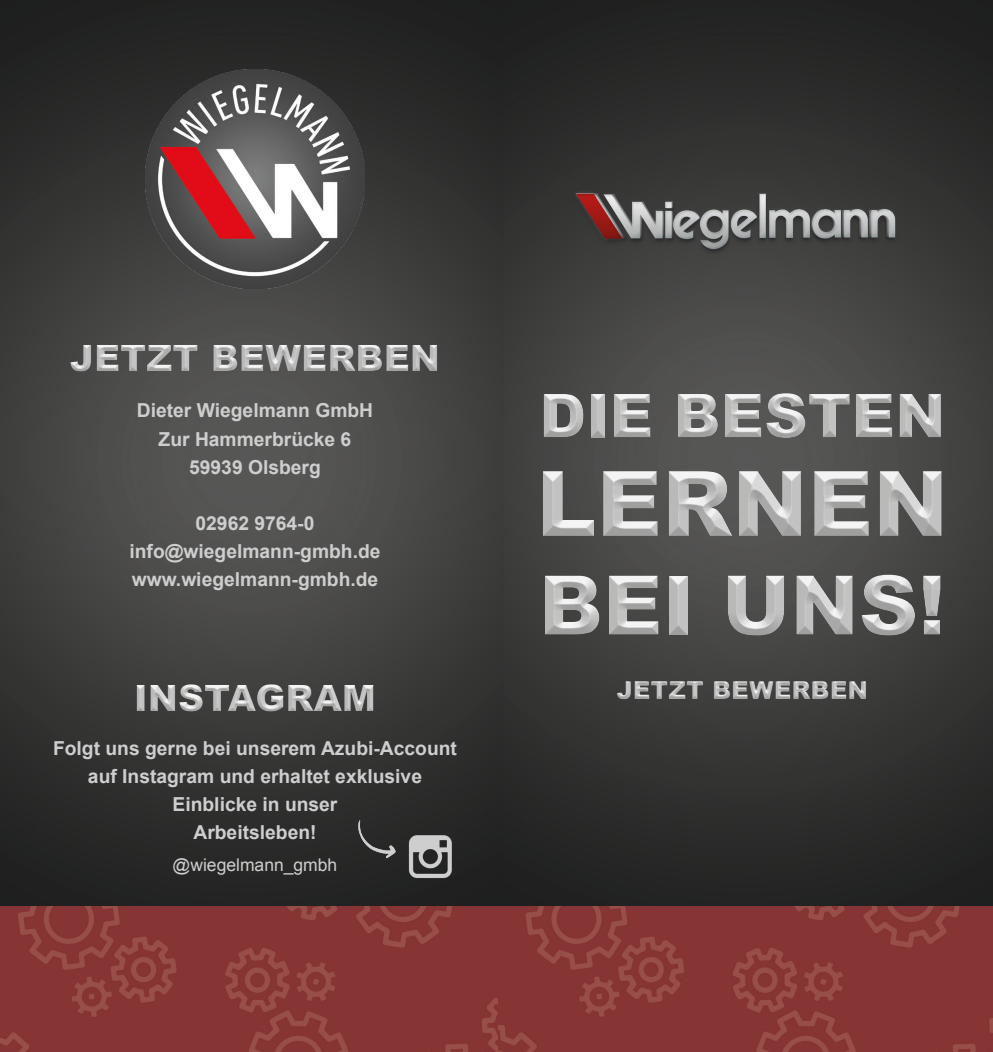
<style>
.page{position:relative;width:993px;height:1052px;background:#fff}
.page>*{position:absolute;margin:0;border:0;box-sizing:border-box;transform-origin:0 0}
.t1{font:900 90.48px "Arial";color:#cecece}
.t2{font:900 82.25px "Arial";color:#cecece}
.t3{font:900 60.38px "Arial";color:#cecece}
.t4{font:900 36.23px "Arial";color:#cecece}
.t5{font:900 24.68px "Arial";color:#cecece}
.t6{font:700 19.25px/28px "Arial";color:#cecece;text-align:center}
.t7{font:17.5px "Arial";color:#cecece}
</style>
<div class="page">
<img style="left:504px;top:0;width:488px;height:907px">
<img style="left:0;top:0;width:504px;height:907px">
<img style="left:145px;top:69px;width:219px;height:219px">
<img style="left:557px;top:185px;width:359px;height:77px">
<img style="left:497px;top:907px;width:495px;height:145px">
<img style="left:0;top:907px;width:497px;height:145px">
<div style="left:529px;top:385px;width:425px;height:264px;background:#1d1d1b;opacity:.94"></div>
<div style="left:609px;top:674px;width:263px;height:24px;background:#41413f"></div>
<div style="left:609px;top:678px;width:263px;height:27px;background:#1d1d1b;opacity:.94"></div>
<div style="left:62px;top:335px;width:384px;height:35px;background:#4c4b4a"></div>
<div style="left:62px;top:340px;width:384px;height:40px;background:#1d1d1b;opacity:.94"></div>
<div style="left:127px;top:675px;width:256px;height:35px;background:#41413f"></div>
<div style="left:127px;top:680px;width:255px;height:40px;background:#1d1d1b;opacity:.94"></div>
<img style="left:406px;top:831px;width:49px;height:48px">
<svg style="left:358px;top:820px;width:37px;height:38px"></svg>
<h3 class="t4" style="left:70px;top:331px;width:371px">JETZT BEWERBEN</h3>
<p class="t6" style="left:137px;top:397px;width:238px">Dieter Wiegelmann GmbH</p>
<p class="t6" style="left:159px;top:425px;width:194px">Zur Hammerbrücke 6</p>
<p class="t6" style="left:189px;top:453px;width:133px">59939 Olsberg</p>
<p class="t6" style="left:195px;top:509px;width:120px">02962 9764-0</p>
<p class="t6" style="left:129px;top:537px;width:252px">info@wiegelmann-gmbh.de</p>
<p class="t6" style="left:132px;top:565px;width:248px">www.wiegelmann-gmbh.de</p>
<h3 class="t4" style="left:134px;top:671px;width:244px">INSTAGRAM</h3>
<p class="t6" style="left:53px;top:735px;width:405px">Folgt uns gerne bei unserem Azubi-Account auf Instagram und erhaltet exklusive<br>Einblicke in unser<br>Arbeitsleben!</p>
<p class="t7" style="left:172px;top:853px;width:166px">@wiegelmann_gmbh</p>
<h3 class="t3" style="left:539px;top:372px;width:407px">DIE BESTEN</h3>
<h1 class="t1" style="left:536px;top:438px;width:413px">LERNEN</h1>
<h2 class="t2" style="left:538px;top:545px;width:408px">BEI UNS!</h2>
<p class="t5" style="left:616px;top:672px;width:253px">JETZT BEWERBEN</p>
</div>
